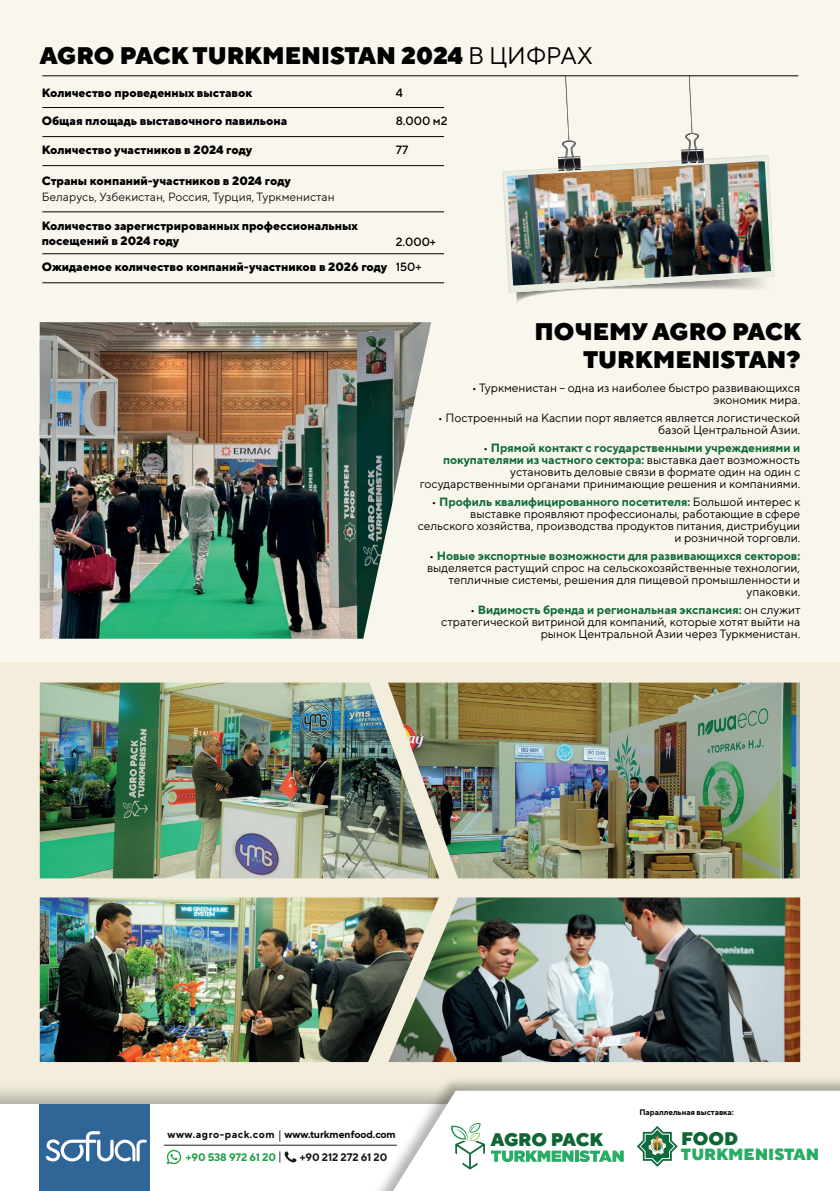
<style>
.page{position:relative;width:840px;height:1191px;background:#fff}
.page>*{position:absolute;margin:0;border:0;box-sizing:border-box;transform-origin:0 0}
.t1{font:900 24px/28px "TT Norms Pro";color:#000;text-align:right}
.t2{font:900 18.2px "TT Norms Pro";letter-spacing:-.02em;color:#0e6635}
.t3{font:900 16.4px "TT Norms Pro";color:#29ad65}
.t4{font:12px/12px "TT Norms Pro";color:#000001;text-align:right}
.t5{font:800 12px/14.8px "TT Norms Pro";color:#000001}
.t6{font:12px "TT Norms Pro";color:#18151a}
.t7{font:500 12px/25.6px "TT Norms Pro";color:#000001}
.t8{font:12px "TT Norms Pro";color:#060605}
.t9{font:700 11px "TT Norms Pro";letter-spacing:-.01em;color:#1fa349}
.t10{font:700 11px "TT Norms Pro";letter-spacing:-.01em;color:#1b1b19}
.t11{font:700 10.4px "TT Norms Pro";letter-spacing:-.01em;color:#060605}
.t12{font:700 8px "TT Norms Pro";color:#000001}
.s1{font-weight:400}
.s2{font-weight:700;color:#0f6a38}
.s3{font-weight:400;font-size:12px;color:#060605}
</style>
<div class="page">
<div style="left:0;top:0;width:839px;height:1191px;background:#f9f6ed"></div>
<div style="left:0;top:662px;width:839px;height:529px;background:#f3eedb"></div>
<img style="left:40px;top:322px;width:391px;height:316px">
<hr style="left:42px;top:107px;width:402px;height:1px;background:#000001">
<hr style="left:42px;top:136px;width:402px;height:1px;background:#000001">
<hr style="left:42px;top:165px;width:402px;height:1px;background:#000001">
<hr style="left:42px;top:211px;width:402px;height:1px;background:#000001">
<hr style="left:42px;top:253px;width:402px;height:1px;background:#000001">
<hr style="left:42px;top:282px;width:402px;height:1px;background:#000001">
<img style="left:502px;top:76px;width:272px;height:227px">
<hr style="left:42px;top:75px;width:755px;height:1px;background:#000001">
<div style="left:0;top:1103px;width:464px;height:88px;background:#fff"></div>
<img style="left:337px;top:1077px;width:502px;height:69px">
<svg style="left:354px;top:1090px;width:485px;height:101px;fill:#fff"></svg>
<hr style="left:164px;top:1144px;width:233px;height:1px;background:#201e1e">
<svg style="left:167px;top:1149px;width:14px;height:15px"></svg>
<svg style="left:284px;top:1151px;width:12px;height:11px"></svg>
<div style="left:39px;top:1103px;width:111px;height:88px;background:#2f6697"></div>
<svg style="left:46px;top:1131px;width:101px;height:30px"></svg>
<svg style="left:451px;top:1123px;width:33px;height:46px"></svg>
<svg style="left:490px;top:1150px;width:133px;height:12px;background:#73c99a"></svg>
<svg style="left:636px;top:1125px;width:41px;height:41px;background:#99bda7"></svg>
<img style="left:40px;top:897px;width:348px;height:165px">
<img style="left:439px;top:682px;width:360px;height:196px">
<img style="left:40px;top:682px;width:399px;height:196px">
<img style="left:388px;top:897px;width:411px;height:165px">
<h1 class="t1" style="left:40px;top:41px;width:554px">AGRO PACK TURKMENISTAN 2024 <span class="s1">В ЦИФРАХ</span></h1>
<p class="t5" style="left:42px;top:85px;width:212px">Количество проведенных выставок</p>
<p class="t5" style="left:42px;top:113px;width:247px">Общая площадь выставочного павильона</p>
<p class="t5" style="left:42px;top:142px;width:212px">Количество участников в 2024 году</p>
<p class="t5" style="left:42px;top:173px;width:250px">Страны компаний-участников в 2024 году</p>
<p class="t6" style="left:42px;top:189px;width:294px">Беларусь, Узбекистан, Россия, Турция, Туркменистан</p>
<p class="t5" style="left:42px;top:218px;width:317px">Количество зарегистрированных профессиональных посещений в 2024 году</p>
<p class="t5" style="left:42px;top:259px;width:347px">Ожидаемое количество компаний-участников в 2026 году</p>
<p class="t7" style="left:395px;top:79px;width:9px">4</p>
<p class="t7" style="left:395px;top:108px;width:53px">8.000 м2</p>
<p class="t7" style="left:395px;top:137px;width:14px">77</p>
<p class="t7" style="left:395px;top:228px;width:42px">2.000+<br>150+</p>
<h1 class="t1" style="left:534px;top:317px;width:268px">ПОЧЕМУ AGRO PACK<br>TURKMENISTAN?</h1>
<p class="t4" style="left:471px;top:382px;width:330px">• Туркменистан – одна из наиболее быстро развивающихся экономик мира.</p>
<p class="t4" style="left:437px;top:412px;width:363px">• Построенный на Каспии порт является является логистической базой Центральной Азии.</p>
<p class="t4" style="left:419px;top:442px;width:382px">• <span class="s2">Прямой контакт с государственными учреждениями и покупателями из частного сектора:</span> выставка дает возможность установить деловые связи в формате один на один с государственными органами принимающие решения и компаниями.</p>
<p class="t4" style="left:417px;top:496px;width:384px">• <span class="s2">Профиль квалифицированного посетителя:</span> Большой интерес к выставке проявляют профессионалы, работающие в сфере сельского хозяйства, производства продуктов питания, дистрибуции и розничной торговли.</p>
<p class="t4" style="left:427px;top:550px;width:374px">• <span class="s2">Новые экспортные возможности для развивающихся секторов: </span>выделяется растущий спрос на сельскохозяйственные технологии, тепличные системы, решения для пищевой промышленности и упаковки.</p>
<p class="t4" style="left:441px;top:604px;width:360px">• <span class="s2">Видимость бренда и региональная экспансия:</span> он служит стратегической витриной для компаний, которые хотят выйти на рынок Центральной Азии через Туркменистан.</p>
<p class="t12" style="left:639px;top:1107px;width:96px">Параллельная выставка:</p>
<p class="t8" style="left:278px;top:1126px;width:5px">|</p>
<p class="t11" style="left:167px;top:1127px;width:230px">www.agro-pack.com www.turkmenfood.com</p>
<p class="t9" style="left:186px;top:1149px;width:97px">+90 538 972 61 20 <span class="s3">|</span></p>
<p class="t10" style="left:300px;top:1149px;width:89px">+90 212 272 61 20</p>
<h2 class="t2" style="left:490px;top:1127px;width:114px">AGRO PACK</h2>
<h2 class="t2" style="left:680px;top:1126px;width:59px">FOOD</h2>
<h3 class="t3" style="left:680px;top:1143px;width:140px">TURKMENISTAN</h3>
</div>
